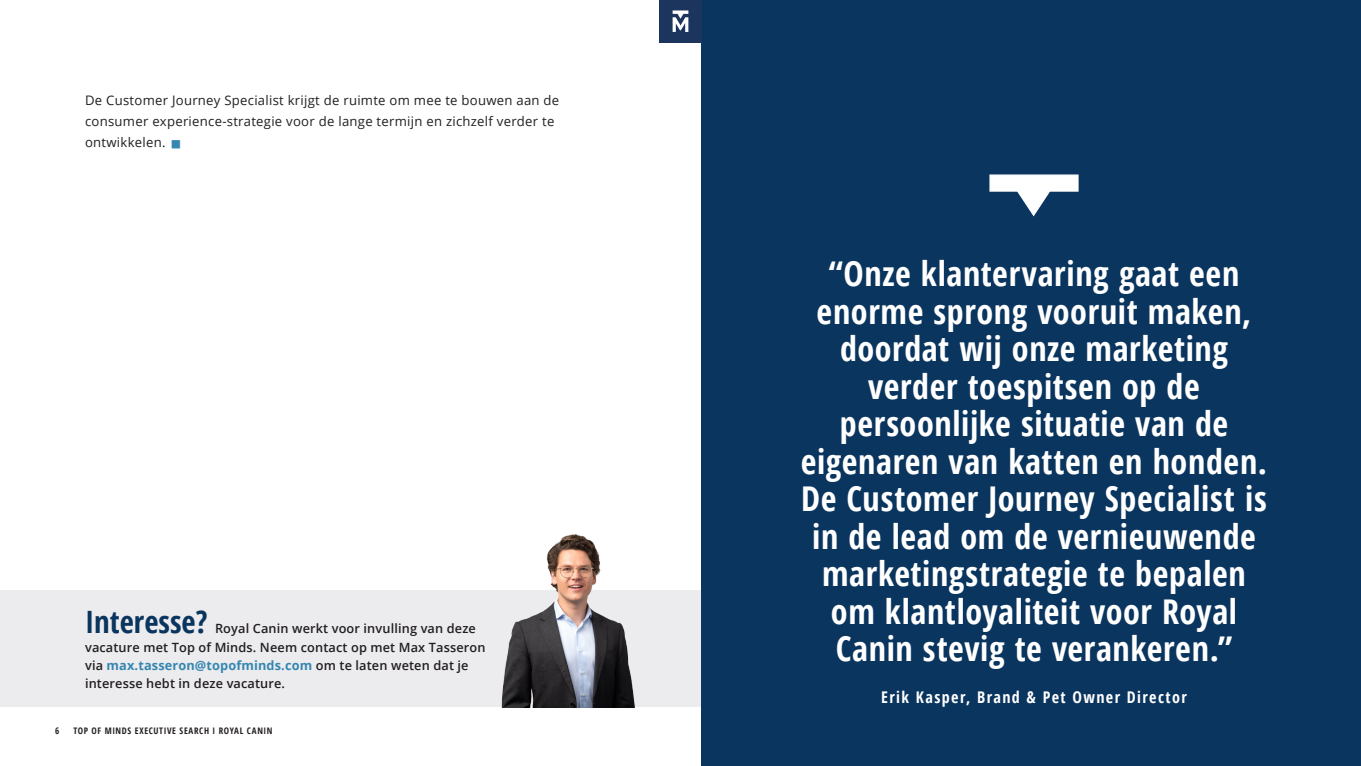
<style>
.page{position:relative;width:1361px;height:766px;background:#fff}
.page>*{position:absolute;margin:0;border:0;box-sizing:border-box;transform-origin:0 0}
.Page_header_kopie{font:700 condensed 34.05px/37.5px "Open Sans";letter-spacing:.02em;color:#fff;text-align:center}
.t1{font:700 condensed 30.75px "Open Sans";color:#0a355e}
.t2{font:700 condensed 16.12px "Open Sans";letter-spacing:.085em;color:#fff}
.t3{font:13.12px/21px "Open Sans";letter-spacing:.02em;color:#231f20}
.t4{font:600 12.75px/18px "Open Sans";letter-spacing:.01em;color:#231f20}
.t5{font:700 condensed 9px "Open Sans";letter-spacing:.07em;color:#231f20}
.s1{color:#3587b0}
.s2{font-weight:700;color:#3587b0}
</style>
<div class="page">
<div style="left:0;top:590px;width:702px;height:116px;background:#ececee"></div>
<div style="left:702px;top:0;width:659px;height:765px;background:#0a355e"></div>
<svg style="left:989px;top:174px;width:90px;height:43px"></svg>
<img style="left:501px;top:534px;width:134px;height:172px">
<div style="left:659px;top:0;width:43px;height:43px;background:#1c355e"></div>
<svg style="left:672px;top:10px;width:16px;height:22px"></svg>
<p class="t3" style="left:85px;top:89px;width:476px">De Customer Journey Specialist krijgt de ruimte om mee te bouwen aan de consumer experience-strategie voor de lange termijn en zichzelf verder te ontwikkelen. <span class="s1">■■</span></p>
<p class="t1" style="left:85px;top:600px;width:124px">Interesse?</p>
<p class="t4" style="left:85px;top:619px;width:402px;text-indent:130px">Royal Canin werkt voor invulling van deze vacature met Top of Minds. Neem contact op met Max Tasseron via <span class="s2">max.tasseron@topofminds.com</span> om te laten weten dat je interesse hebt in deze vacature.</p>
<p class="t5" style="left:55px;top:724px;width:6px">6</p>
<p class="t5" style="left:73px;top:724px;width:201px">TOP OF MINDS EXECUTIVE SEARCH I ROYAL CANIN</p>
<p class="Page_header_kopie" style="left:801px;top:254px;width:468px">“Onze klantervaring gaat een enorme sprong vooruit maken, doordat wij onze marketing verder toespitsen op de persoonlijke situatie van de eigenaren van katten en honden.<br>De Customer Journey Specialist is in de lead om de vernieuwende marketingstrategie te bepalen om klantloyaliteit voor Royal<br>Canin stevig te verankeren.”</p>
<p class="t2" style="left:881px;top:685px;width:307px">Erik Kasper, Brand &amp; Pet Owner Director</p>
</div>
